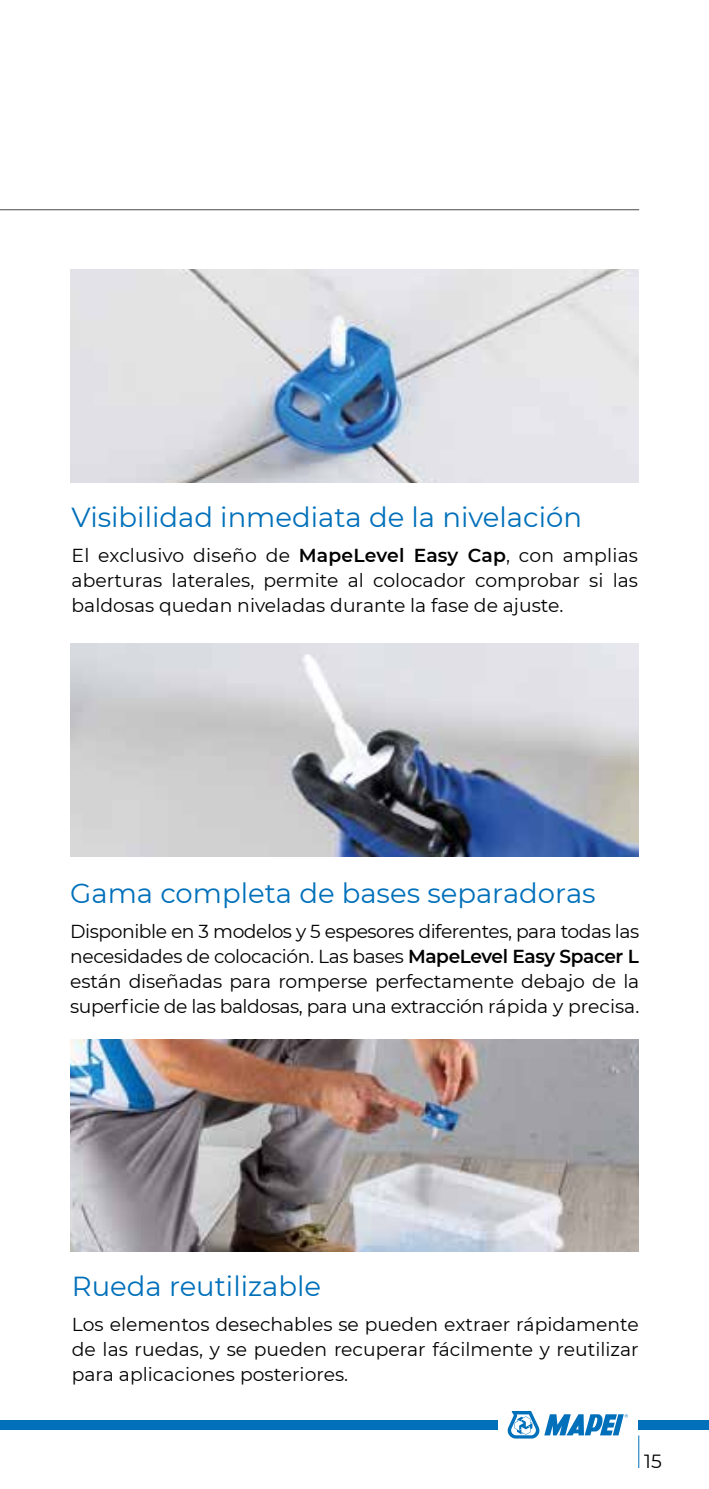
<style>
.page{position:relative;width:709px;height:1489px;background:#fff}
.page>*{position:absolute;margin:0;border:0;box-sizing:border-box;transform-origin:0 0}
.t1{font:27.5px "Montserrat";color:#0070ba}
.t2{font:19px "Montserrat";color:#000}
.t3{font:18.75px/25px "Montserrat";color:#000;text-align:justify}
.s1{font-weight:600}
</style>
<div class="page">
<svg style="left:507px;top:1411px;width:121px;height:27px"></svg>
<div style="left:0;top:1419px;width:497px;height:10px;background:#0070ba"></div>
<div style="left:638px;top:1419px;width:71px;height:10px;background:#0070ba"></div>
<hr style="left:638px;top:1435px;width:1px;height:32px;background:#0070ba">
<img style="left:71px;top:643px;width:567px;height:213px">
<img style="left:71px;top:269px;width:567px;height:213px">
<img style="left:71px;top:1039px;width:567px;height:212px">
<hr style="left:0;top:209px;width:639px;height:1px;background:#4a4a49">
<h1 class="t1" style="left:72px;top:498px;width:512px">Visibilidad inmediata de la nivelación</h1>
<p class="t3" style="left:72px;top:542px;width:568px">El exclusivo diseño de <span class="s1">MapeLevel Easy Cap</span>, con amplias aberturas laterales, permite al colocador comprobar si las baldosas quedan niveladas durante la fase de ajuste.</p>
<h1 class="t1" style="left:70px;top:874px;width:527px">Gama completa de bases separadoras</h1>
<p class="t3" style="left:70px;top:917px;width:570px">Disponible en 3 modelos y 5 espesores diferentes, para todas las necesidades de colocación. Las bases <span class="s1">MapeLevel Easy Spacer L </span>están diseñadas para romperse perfectamente debajo de la superficie de las baldosas, para una extracción rápida y precisa.</p>
<h1 class="t1" style="left:72px;top:1267px;width:251px">Rueda reutilizable</h1>
<p class="t3" style="left:72px;top:1311px;width:568px">Los elementos desechables se pueden extraer rápidamente de las ruedas, y se pueden recuperar fácilmente y reutilizar para aplicaciones posteriores.</p>
<p class="t2" style="left:644px;top:1447px;width:19px">15</p>
</div>
